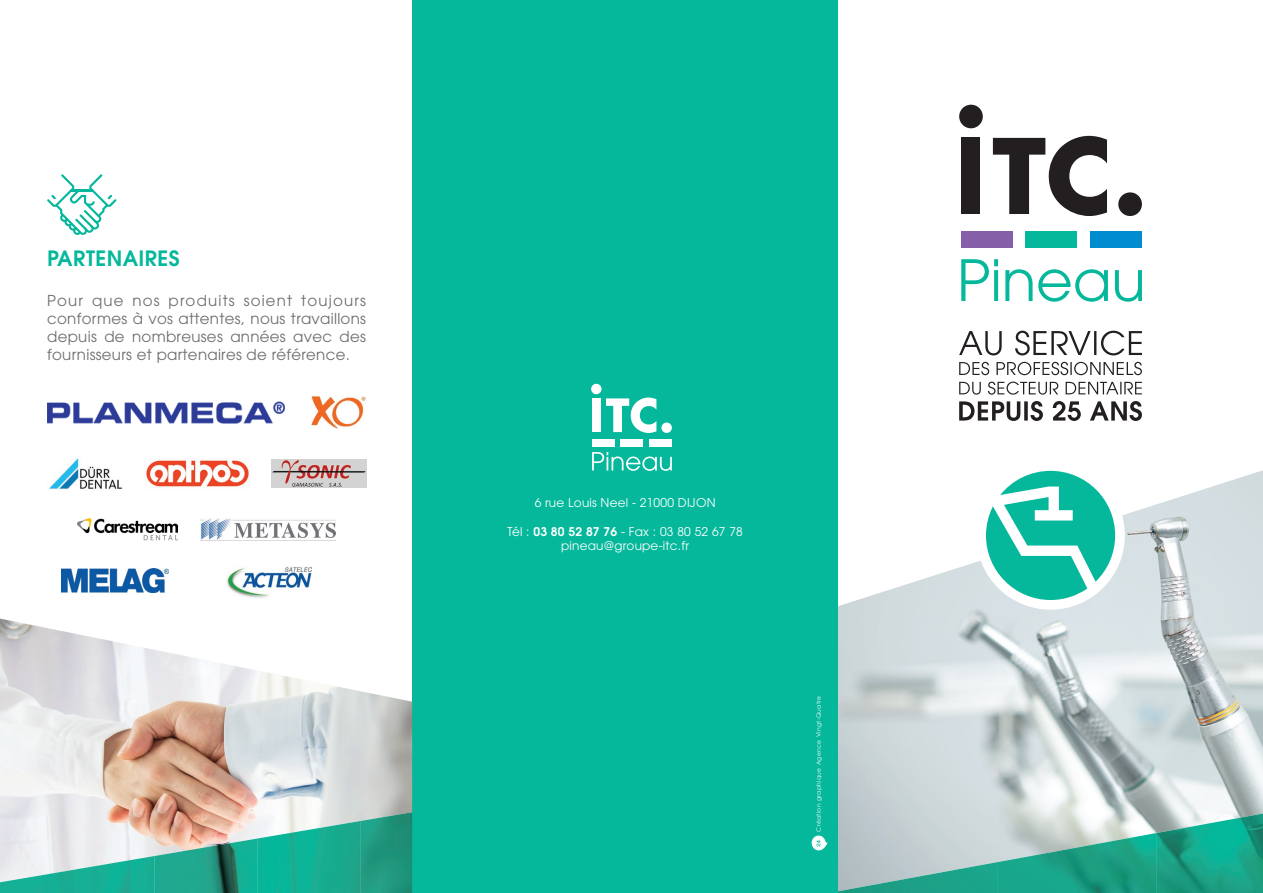
<style>
.page{position:relative;width:1263px;height:893px;background:#fff}
.page>*{position:absolute;margin:0;border:0;box-sizing:border-box;transform-origin:0 0}
.t1{font:600 21px "ITC Avant Garde Pro";letter-spacing:.02em;color:#05b89b}
.t2{font:15px/18px "ITC Avant Garde Pro";letter-spacing:.02em;color:#6c6d70;text-align:justify}
.t3{font:12px/14.4px "ITC Avant Garde Pro";letter-spacing:.02em;color:#fff;text-align:center}
.t4{font:6px "Century Gothic";letter-spacing:.06em;color:#fff}
.s1{font-weight:600}
</style>
<div class="page">
<img style="left:838px;top:470px;width:425px;height:392px">
<img style="left:997px;top:833px;width:159px;height:60px">
<img style="left:1156px;top:813px;width:107px;height:80px">
<img style="left:838px;top:862px;width:159px;height:31px">
<div style="left:412px;top:0;width:426px;height:893px;background:#05b89b"></div>
<svg style="left:811px;top:835px;width:17px;height:16px"></svg>
<svg style="left:592px;top:452px;width:80px;height:19px"></svg>
<div style="left:592px;top:398px;width:8px;height:34px;background:#fff"></div>
<svg style="left:606px;top:398px;width:50px;height:35px"></svg>
<div style="left:661px;top:422px;width:11px;height:11px;background:#fff;border-radius:50%"></div>
<div style="left:591px;top:384px;width:10px;height:10px;background:#fff;border-radius:50%"></div>
<div style="left:592px;top:439px;width:23px;height:8px;background:#fff"></div>
<div style="left:649px;top:439px;width:23px;height:8px;background:#fff"></div>
<div style="left:620px;top:439px;width:23px;height:8px;background:#fff"></div>
<svg style="left:961px;top:259px;width:37px;height:42px"></svg>
<svg style="left:994px;top:270px;width:4px;height:31px"></svg>
<svg style="left:1005px;top:269px;width:27px;height:32px"></svg>
<svg style="left:1038px;top:269px;width:70px;height:33px"></svg>
<svg style="left:1115px;top:270px;width:27px;height:32px"></svg>
<div style="left:961px;top:138px;width:19px;height:76px;background:#231f20"></div>
<svg style="left:993px;top:136px;width:114px;height:80px"></svg>
<div style="left:1118px;top:192px;width:24px;height:24px;background:#231f20;border-radius:50%"></div>
<div style="left:959px;top:105px;width:24px;height:23px;background:#231f20;border-radius:50%"></div>
<div style="left:961px;top:231px;width:52px;height:16px;background:#855fa8"></div>
<div style="left:1090px;top:231px;width:51px;height:16px;background:#008ccf"></div>
<div style="left:1026px;top:231px;width:51px;height:16px;background:#05b89b"></div>
<div style="left:976px;top:461px;width:149px;height:149px;background:#fff;border-radius:50%"></div>
<svg style="left:959px;top:401px;width:183px;height:20px"></svg>
<svg style="left:959px;top:382px;width:183px;height:13px"></svg>
<svg style="left:959px;top:362px;width:183px;height:13px"></svg>
<svg style="left:959px;top:331px;width:183px;height:24px"></svg>
<svg style="left:986px;top:471px;width:129px;height:129px"></svg>
<img style="left:146px;top:460px;width:103px;height:27px">
<img style="left:271px;top:459px;width:95px;height:29px">
<img style="left:77px;top:518px;width:100px;height:23px">
<img style="left:200px;top:519px;width:136px;height:22px">
<img style="left:311px;top:396px;width:55px;height:33px">
<img style="left:49px;top:458px;width:74px;height:32px">
<img style="left:0;top:618px;width:412px;height:238px">
<img style="left:155px;top:838px;width:103px;height:55px">
<img style="left:258px;top:821px;width:103px;height:72px">
<img style="left:361px;top:812px;width:51px;height:81px">
<img style="left:0;top:856px;width:155px;height:37px">
<svg style="left:47px;top:174px;width:70px;height:61px"></svg>
<img style="left:47px;top:401px;width:238px;height:22px">
<img style="left:62px;top:568px;width:106px;height:24px">
<img style="left:227px;top:567px;width:85px;height:31px">
<h1 class="t1" style="left:47px;top:245px;width:134px">PARTENAIRES</h1>
<p class="t2" style="left:47px;top:292px;width:320px">Pour que nos produits soient toujours conformes à vos attentes, nous travaillons depuis de nombreuses années avec des fournisseurs et partenaires de référence.</p>
<p class="t3" style="left:535px;top:495px;width:182px">6 rue Louis Neel - 21000 DIJON</p>
<p class="t3" style="left:507px;top:524px;width:237px">Tél : <span class="s1">03 80 52 87 76</span> - Fax : 03 80 52 67 78 pineau@groupe-itc.fr</p>
<p class="t4" style="left:815px;top:832px;width:138px;rotate:-90deg">Création graphique Agence Vingt-Quatre</p>
</div>
